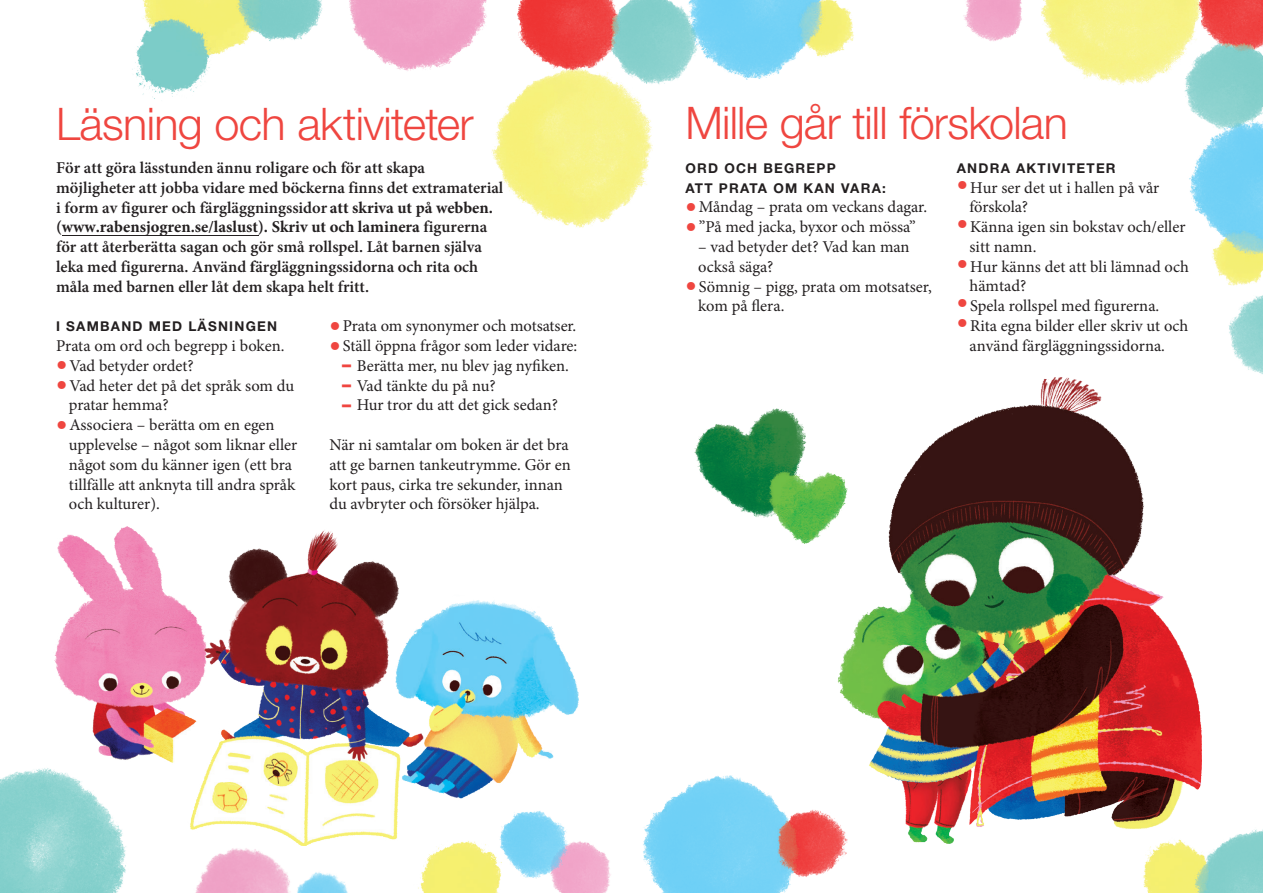
<style>
.page{position:relative;width:1263px;height:893px;background:#fff}
.page>*{position:absolute;margin:0;border:0;box-sizing:border-box;transform-origin:0 0}
.t1{font:300 45px "Helvetica Neue LT Std";letter-spacing:-.015em;color:#ef4640}
.t2{font:16.5px/19.8px "Minion Pro";color:#231f20}
.t3{font:600 16.5px/19.8px "Minion Pro";color:#231f20}
.t4{font:700 13.5px/19.8px "Helvetica Neue LT Std";letter-spacing:.09em;color:#231f20}
.s1{font-weight:700}
.s2{font-family:"Helvetica Neue LT Std";font-weight:700;font-size:22.5px;color:#ef4640}
</style>
<div class="page">
<img style="left:963px;top:0;width:300px;height:375px">
<img style="left:54px;top:526px;width:525px;height:315px">
<img style="left:837px;top:377px;width:364px;height:466px">
<img style="left:694px;top:408px;width:153px;height:135px">
<img style="left:491px;top:0;width:363px;height:228px">
<img style="left:0;top:759px;width:130px;height:134px">
<img style="left:393px;top:759px;width:458px;height:134px">
<img style="left:494px;top:776px;width:81px;height:102px">
<img style="left:1129px;top:822px;width:134px;height:71px">
<img style="left:132px;top:0;width:363px;height:105px">
<img style="left:149px;top:791px;width:172px;height:102px">
<img style="left:292px;top:850px;width:56px;height:43px">
<hr style="left:62px;top:235px;width:196px;height:1px;background:#231f20">
<p class="t1" style="left:56px;top:96px;width:419px">Läsning och aktiviteter</p>
<p class="t3" style="left:56px;top:158px;width:449px">För att göra lässtunden ännu roligare och för att skapa möjligheter att jobba vidare med böckerna finns det extramaterial i form av figurer och färgläggningssidor <span class="s1">att skriva ut på webben. (www.rabensjogren.se/laslust). Skriv ut och laminera</span> figurerna för att återberätta sagan och gör små rollspel. Låt barnen själva leka med figurerna. Använd <span class="s1">f</span>ärgläggningssidorna och rita och måla med barnen eller låt dem skapa helt fritt.</p>
<p class="t4" style="left:56px;top:316px;width:222px">I SAMBAND MED LÄSNINGEN</p>
<p class="t2" style="left:56px;top:336px;width:230px">Prata om ord och begrepp i boken.</p>
<p class="t2" style="left:56px;top:356px;width:139px"><span class="s2">•</span>Vad betyder ordet?</p>
<p class="t2" style="left:69px;top:376px;width:227px;text-indent:-13px"><span class="s2">•</span>Vad heter det på det språk som du pratar hemma?</p>
<p class="t2" style="left:69px;top:415px;width:230px;text-indent:-13px"><span class="s2">•</span>Associera – berätta om en egen upplevelse – något som liknar eller något som du känner igen (ett bra tillfälle att anknyta till andra språk och kulturer).</p>
<p class="t2" style="left:330px;top:316px;width:248px"><span class="s2">•</span>Prata om synonymer och motsatser.</p>
<p class="t2" style="left:330px;top:336px;width:249px"><span class="s2">•</span>Ställ öppna frågor som leder vidare:</p>
<p class="t2" style="left:342px;top:356px;width:228px"><span class="s2">–</span> Berätta mer, nu blev jag nyfiken.</p>
<p class="t2" style="left:342px;top:376px;width:155px"><span class="s2">–</span> Vad tänkte du på nu?</p>
<p class="t2" style="left:342px;top:395px;width:217px"><span class="s2">–</span> Hur tror du att det gick sedan?</p>
<p class="t2" style="left:330px;top:435px;width:243px">När ni samtalar om boken är det bra att ge barnen tankeutrymme. Gör en kort paus, cirka tre sekunder, innan du avbryter och försöker hjälpa.</p>
<p class="t1" style="left:685px;top:96px;width:384px">Mille går till förskolan</p>
<p class="t4" style="left:685px;top:158px;width:202px">ORD OCH BEGREPP<br>ATT PRATA OM KAN VARA:</p>
<p class="t2" style="left:685px;top:197px;width:243px"><span class="s2">•</span>Måndag – prata om veckans dagar.</p>
<p class="t2" style="left:685px;top:217px;width:232px"><span class="s2">•</span>”På med jacka, byxor och mössa”</p>
<p class="t2" style="left:698px;top:237px;width:213px">– vad betyder det? Vad kan man också säga?</p>
<p class="t2" style="left:698px;top:277px;width:235px;text-indent:-13px"><span class="s2">•</span>Sömnig – pigg, prata om motsatser, kom på flera.</p>
<p class="t4" style="left:957px;top:158px;width:160px">ANDRA AKTIVITETER</p>
<p class="t2" style="left:969px;top:178px;width:191px;text-indent:-13px"><span class="s2">•</span>Hur ser det ut i hallen på vår förskola?</p>
<p class="t2" style="left:969px;top:217px;width:217px;text-indent:-13px"><span class="s2">•</span>Känna igen sin bokstav och/eller sitt namn.</p>
<p class="t2" style="left:969px;top:257px;width:221px;text-indent:-13px"><span class="s2">•</span>Hur känns det att bli lämnad och hämtad?</p>
<p class="t2" style="left:957px;top:296px;width:204px"><span class="s2">•</span>Spela rollspel med figurerna.</p>
<p class="t2" style="left:969px;top:316px;width:220px;text-indent:-13px"><span class="s2">•</span>Rita egna bilder eller skriv ut och använd färgläggningssidorna.</p>
</div>
